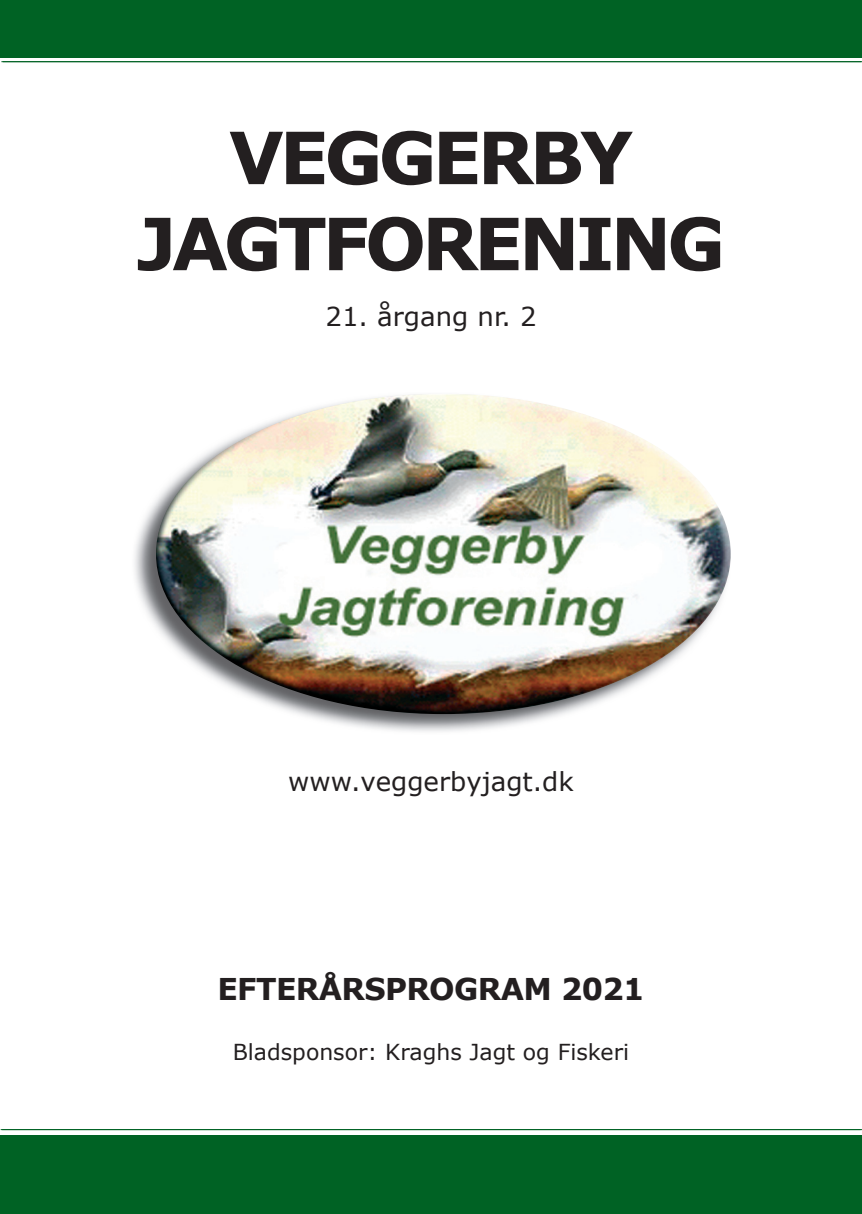
<style>
.page{position:relative;width:862px;height:1214px;background:#fff}
.page>*{position:absolute;margin:0;border:0;box-sizing:border-box;transform-origin:0 0}
.t1{font:700 72px "Verdana";letter-spacing:-.06em;color:#231f20}
.t2{font:700 30px "Verdana";letter-spacing:-.02em;color:#231f20}
.t3{font:26px "Verdana";color:#231f20}
.t4{font:22px "Verdana";color:#231f20}
</style>
<div class="page">
<hr style="left:2px;top:1129px;width:860px;height:1px;background:#006224">
<hr style="left:3px;top:61px;width:859px;height:1px;background:#006224">
<div style="left:0;top:0;width:860px;height:57px;background:#006224"></div>
<div style="left:0;top:1134px;width:861px;height:79px;background:#006224"></div>
<hr style="left:1px;top:1129px;width:859px;height:1px;background:#006224">
<hr style="left:1px;top:61px;width:860px;height:1px;background:#006224">
<img style="left:134px;top:500px;width:429px;height:232px">
<img style="left:156px;top:394px;width:575px;height:320px">
<p class="t1" style="left:229px;top:107px;width:406px">VEGGERBY</p>
<p class="t1" style="left:136px;top:193px;width:590px">JAGTFORENING</p>
<p class="t3" style="left:325px;top:299px;width:212px">21. årgang nr. 2</p>
<p class="t3" style="left:288px;top:764px;width:287px">www.veggerbyjagt.dk</p>
<p class="t2" style="left:217px;top:967px;width:429px">EFTERÅRSPROGRAM 2021</p>
<p class="t4" style="left:233px;top:1036px;width:398px">Bladsponsor: Kraghs Jagt og Fiskeri</p>
</div>
